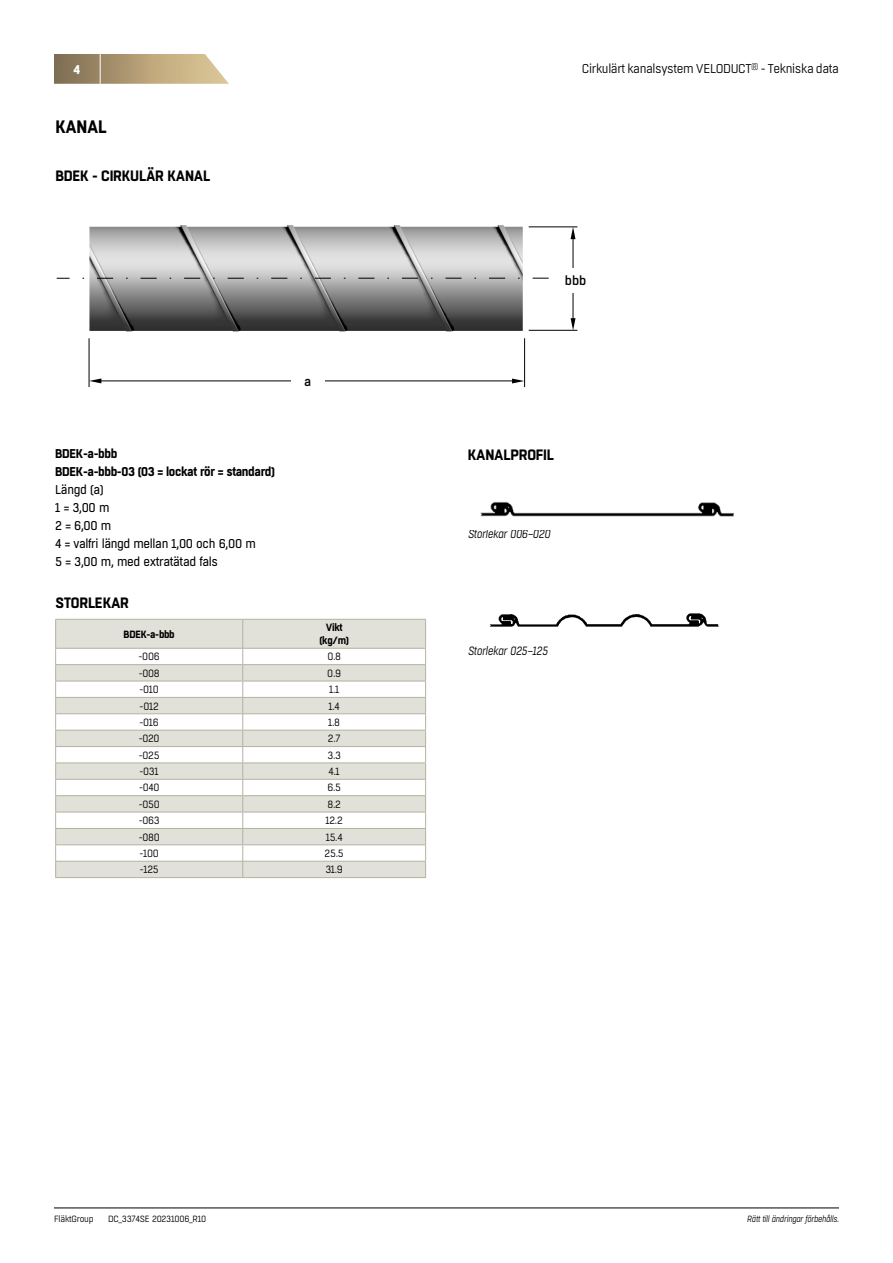
<style>
.page{position:relative;width:893px;height:1263px;background:#fff}
.page>*{position:absolute;margin:0;border:0;box-sizing:border-box;transform-origin:0 0}
.t1{font:700 18px "Boxed";letter-spacing:-.02em;color:#000;scale:.95 1}
.t2{font:700 15px "Boxed";letter-spacing:-.02em;color:#000;scale:.95 1}
.t3{font:500 12.9px "Boxed";color:#000}
.t4{font:12.75px/18px "Boxed";letter-spacing:-.03em;color:#000;scale:.95 1}
.t5{font:700 12.75px/18px "Boxed";letter-spacing:-.03em;color:#000;scale:.95 1}
.t6{font:12.75px "Boxed";letter-spacing:-.03em;color:#000;scale:.95 1}
.t7{font:700 12.75px "Boxed";color:#fff}
.t8{font:italic 12px "Boxed";letter-spacing:-.03em;color:#000;scale:.95 1}
.t9{font:10.5px "Boxed";letter-spacing:-.03em;color:#000;scale:.95 1}
.t10{font:700 10.5px/12.6px "Boxed";letter-spacing:-.03em;color:#000;text-align:center;scale:.95 1}
.t11{font:9px "Boxed";letter-spacing:-.03em;color:#000;scale:.95 1}
.t12{font:italic 9px "Boxed";letter-spacing:-.03em;color:#000;scale:.95 1}
</style>
<div class="page">
<svg style="left:54px;top:54px;width:175px;height:30px;background:#b6a37f"></svg>
<hr style="left:100px;top:54px;width:1px;height:30px;background:#fff">
<hr style="left:54px;top:1208px;width:785px;height:1px;background:#000">
<img style="left:89px;top:225px;width:434px;height:107px">
<svg style="left:571px;top:318px;width:4px;height:12px"></svg>
<hr style="left:573px;top:238px;width:1px;height:82px;background:#000">
<svg style="left:571px;top:228px;width:4px;height:11px"></svg>
<svg style="left:512px;top:379px;width:12px;height:4px"></svg>
<svg style="left:90px;top:378px;width:11px;height:5px"></svg>
<hr style="left:100px;top:381px;width:414px;height:1px;background:#000">
<hr style="left:529px;top:227px;width:48px;height:1px;background:#000">
<hr style="left:529px;top:330px;width:48px;height:1px;background:#000">
<hr style="left:89px;top:338px;width:1px;height:49px;background:#000">
<hr style="left:524px;top:338px;width:1px;height:49px;background:#000">
<div style="left:556px;top:268px;width:34px;height:24px;background:#fff"></div>
<div style="left:291px;top:373px;width:34px;height:16px;background:#fff"></div>
<svg style="left:57px;top:278px;width:492px;height:1px"></svg>
<img style="left:489px;top:613px;width:230px;height:14px">
<img style="left:480px;top:502px;width:254px;height:15px">
<svg style="left:56px;top:620px;width:369px;height:257px;fill:#e2e1d9"></svg>
<hr style="left:55px;top:619px;width:188px;height:1px;background:#b3b2a2">
<hr style="left:243px;top:619px;width:183px;height:1px;background:#b3b2a2">
<hr style="left:55px;top:648px;width:188px;height:1px;background:#b3b2a2">
<hr style="left:243px;top:648px;width:183px;height:1px;background:#b3b2a2">
<hr style="left:55px;top:664px;width:188px;height:1px;background:#b3b2a2">
<hr style="left:243px;top:664px;width:183px;height:1px;background:#b3b2a2">
<hr style="left:55px;top:681px;width:188px;height:1px;background:#b3b2a2">
<hr style="left:243px;top:681px;width:183px;height:1px;background:#b3b2a2">
<hr style="left:55px;top:697px;width:188px;height:1px;background:#b3b2a2">
<hr style="left:243px;top:697px;width:183px;height:1px;background:#b3b2a2">
<hr style="left:55px;top:713px;width:188px;height:1px;background:#b3b2a2">
<hr style="left:243px;top:713px;width:183px;height:1px;background:#b3b2a2">
<hr style="left:55px;top:730px;width:188px;height:1px;background:#b3b2a2">
<hr style="left:243px;top:730px;width:183px;height:1px;background:#b3b2a2">
<hr style="left:55px;top:746px;width:188px;height:1px;background:#b3b2a2">
<hr style="left:243px;top:746px;width:183px;height:1px;background:#b3b2a2">
<hr style="left:55px;top:762px;width:188px;height:1px;background:#b3b2a2">
<hr style="left:243px;top:762px;width:183px;height:1px;background:#b3b2a2">
<hr style="left:55px;top:779px;width:188px;height:1px;background:#b3b2a2">
<hr style="left:243px;top:779px;width:183px;height:1px;background:#b3b2a2">
<hr style="left:55px;top:795px;width:188px;height:1px;background:#b3b2a2">
<hr style="left:243px;top:795px;width:183px;height:1px;background:#b3b2a2">
<hr style="left:55px;top:812px;width:188px;height:1px;background:#b3b2a2">
<hr style="left:243px;top:812px;width:183px;height:1px;background:#b3b2a2">
<hr style="left:55px;top:828px;width:188px;height:1px;background:#b3b2a2">
<hr style="left:243px;top:828px;width:183px;height:1px;background:#b3b2a2">
<hr style="left:55px;top:844px;width:188px;height:1px;background:#b3b2a2">
<hr style="left:243px;top:844px;width:183px;height:1px;background:#b3b2a2">
<hr style="left:55px;top:861px;width:188px;height:1px;background:#b3b2a2">
<svg style="left:55px;top:620px;width:1px;height:257px"></svg>
<hr style="left:243px;top:861px;width:183px;height:1px;background:#b3b2a2">
<svg style="left:242px;top:620px;width:1px;height:257px"></svg>
<svg style="left:425px;top:620px;width:1px;height:257px"></svg>
<hr style="left:55px;top:877px;width:188px;height:1px;background:#b3b2a2">
<hr style="left:243px;top:877px;width:183px;height:1px;background:#b3b2a2">
<p class="t7" style="left:74px;top:61px;width:8px">4</p>
<p class="t6" style="left:582px;top:61px;width:272px">Cirkulärt kanalsystem VELODUCT<sup>®</sup> - Tekniska data</p>
<h1 class="t1" style="left:55px;top:114px;width:56px">KANAL</h1>
<h2 class="t2" style="left:55px;top:166px;width:165px">BDEK - CIRKULÄR KANAL</h2>
<p class="t3" style="left:304px;top:373px;width:9px">a</p>
<p class="t5" style="left:55px;top:445px;width:233px">BDEK-a-bbb<br>BDEK-a-bbb-03 (03 = lockat rör = standard)</p>
<p class="t4" style="left:55px;top:481px;width:213px">Längd (a)<br>1 = 3,00 m<br>2 = 6,00 m<br>4 = valfri längd mellan 1,00 och 6,00 m<br>5 = 3,00 m, med extratätad fals</p>
<h2 class="t2" style="left:55px;top:593px;width:79px">STORLEKAR</h2>
<p class="t10" style="left:124px;top:628px;width:55px">BDEK-a-bbb</p>
<p class="t10" style="left:319px;top:622px;width:33px">Vikt (kg/m)</p>
<p class="t9" style="left:139px;top:650px;width:24px">-006</p>
<p class="t9" style="left:327px;top:650px;width:16px">0.8</p>
<p class="t9" style="left:139px;top:666px;width:24px">-008</p>
<p class="t9" style="left:327px;top:666px;width:16px">0.9</p>
<p class="t9" style="left:139px;top:683px;width:22px">-010</p>
<p class="t9" style="left:329px;top:683px;width:12px">1.1</p>
<p class="t9" style="left:140px;top:699px;width:22px">-012</p>
<p class="t9" style="left:329px;top:699px;width:13px">1.4</p>
<p class="t9" style="left:139px;top:716px;width:22px">-016</p>
<p class="t9" style="left:328px;top:716px;width:14px">1.8</p>
<p class="t9" style="left:139px;top:732px;width:24px">-020</p>
<p class="t9" style="left:328px;top:732px;width:15px">2.7</p>
<p class="t9" style="left:139px;top:748px;width:23px">-025</p>
<p class="t9" style="left:327px;top:748px;width:16px">3.3</p>
<p class="t9" style="left:140px;top:765px;width:22px">-031</p>
<p class="t9" style="left:329px;top:765px;width:13px">4.1</p>
<p class="t9" style="left:139px;top:781px;width:23px">-040</p>
<p class="t9" style="left:327px;top:781px;width:16px">6.5</p>
<p class="t9" style="left:139px;top:797px;width:24px">-050</p>
<p class="t9" style="left:327px;top:797px;width:16px">8.2</p>
<p class="t9" style="left:139px;top:814px;width:24px">-063</p>
<p class="t9" style="left:326px;top:814px;width:20px">12.2</p>
<p class="t9" style="left:139px;top:830px;width:24px">-080</p>
<p class="t9" style="left:326px;top:830px;width:19px">15.4</p>
<p class="t9" style="left:139px;top:847px;width:22px">-100</p>
<p class="t9" style="left:325px;top:847px;width:22px">25.5</p>
<p class="t9" style="left:140px;top:863px;width:22px">-125</p>
<p class="t9" style="left:325px;top:863px;width:20px">31.9</p>
<p class="t3" style="left:565px;top:272px;width:23px">bbb</p>
<h2 class="t2" style="left:468px;top:444px;width:92px">KANALPROFIL</h2>
<p class="t8" style="left:468px;top:526px;width:88px">Storlekar 006–020</p>
<p class="t8" style="left:468px;top:644px;width:86px">Storlekar 025–125</p>
<p class="t11" style="left:54px;top:1213px;width:43px">FläktGroup</p>
<p class="t11" style="left:108px;top:1213px;width:105px">DC_3374SE 20231006_R10</p>
<p class="t12" style="left:747px;top:1213px;width:98px">Rätt till ändringar förbehålls.</p>
</div>
